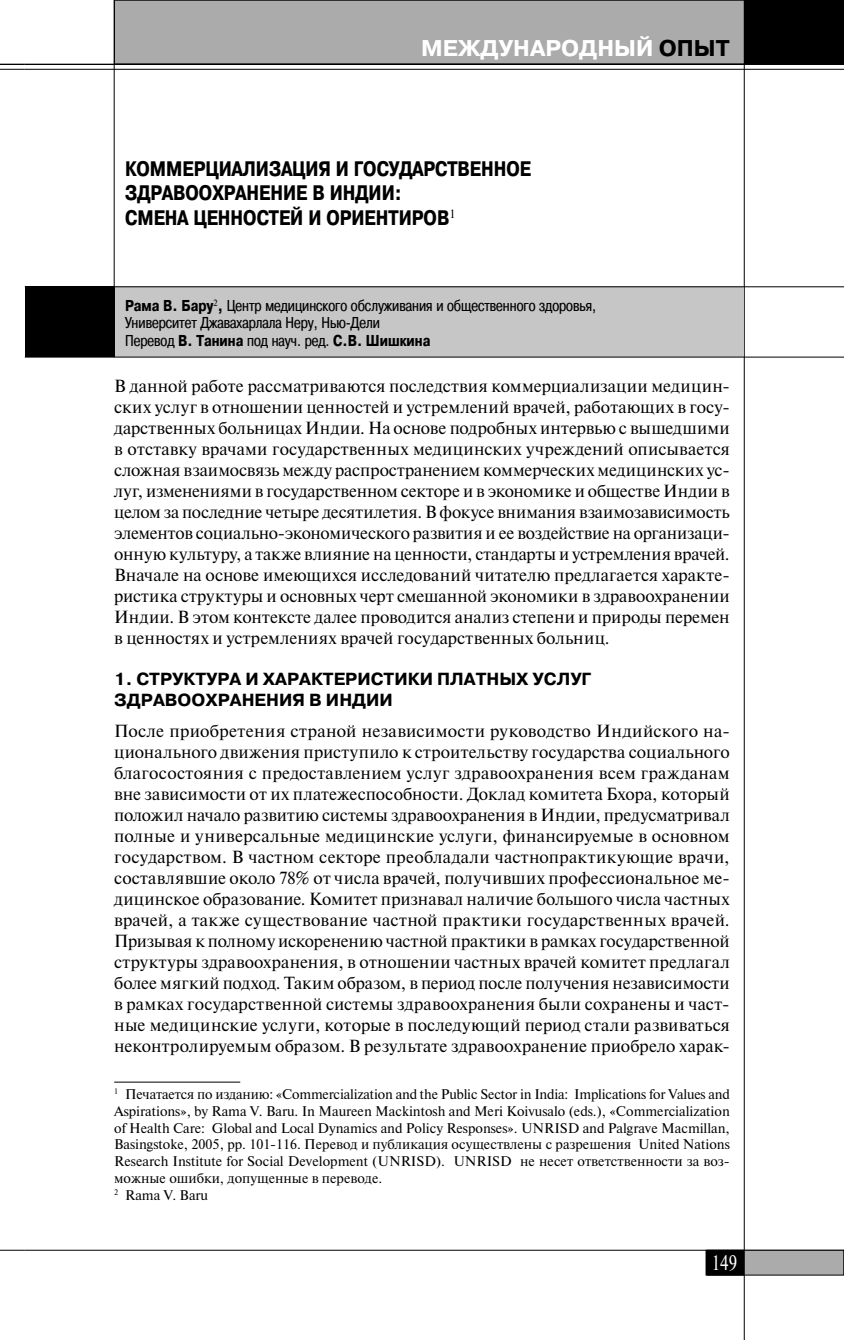
<style>
.page{position:relative;width:844px;height:1340px;background:#fff}
.page>*{position:absolute;margin:0;border:0;box-sizing:border-box;transform-origin:0 0}
.t1{font:700 22.75px "Pragmatica C";color:#fff}
.t2{font:700 21px/24.5px "Pragmatica Cond C";color:#000}
.t3{font:21px "Newton C";color:#fff;scale:.8 1}
.t4{font:17.5px/21px "Newton C";letter-spacing:.005em;color:#000;text-align:justify}
.t5{font:700 17.5px/21px "Pragmatica C";color:#000}
.t6{font:15.75px/17.5px "Pragmatica Cond C";color:#000}
.t7{font:14px/16.8px "Newton C";color:#000}
.s1{color:#000}
.s2{font-weight:700}
</style>
<div class="page">
<svg style="left:0;top:64px;width:25px;height:6px"></svg>
<svg style="left:0;top:1249px;width:25px;height:1px"></svg>
<div style="left:114px;top:287px;width:629px;height:70px;background:#c6c6c6"></div>
<hr style="left:25px;top:1249px;width:818px;height:1px;background:#000">
<div style="left:707px;top:1250px;width:136px;height:25px;background:#ababab"></div>
<div style="left:707px;top:1249px;width:136px;height:26px;border:1px solid #000"></div>
<div style="left:705px;top:1250px;width:38px;height:25px;background:#000"></div>
<div style="left:705px;top:1249px;width:38px;height:26px;border:1px solid #000"></div>
<hr style="left:25px;top:286px;width:818px;height:1px;background:#000">
<hr style="left:25px;top:357px;width:818px;height:1px;background:#000">
<div style="left:25px;top:287px;width:89px;height:70px;background:#000"></div>
<hr style="left:25px;top:64px;width:818px;height:1px;background:#000">
<hr style="left:25px;top:69px;width:818px;height:1px;background:#000">
<div style="left:114px;top:0;width:630px;height:64px;background:#ababab"></div>
<div style="left:114px;top:0;width:630px;height:64px;border:1px solid #000"></div>
<hr style="left:743px;top:0;width:1px;height:1339px;background:#000">
<div style="left:744px;top:0;width:99px;height:64px;background:#000"></div>
<hr style="left:114px;top:0;width:1px;height:357px;background:#000">
<hr style="left:114px;top:1081px;width:126px;height:1px;background:#000">
<h1 class="t1" style="left:421px;top:39px;width:310px">МЕЖДУНАРОДНЫЙ <span class="s1">ОПЫТ</span></h1>
<p class="t2" style="left:125px;top:158px;width:407px">КОММЕРЦИАЛИЗАЦИЯ И ГОСУДАРСТВЕННОЕ<br>ЗДРАВООХРАНЕНИЕ В ИНДИИ:<br>СМЕНА ЦЕННОСТЕЙ И ОРИЕНТИРОВ<sup>1</sup></p>
<p class="t6" style="left:125px;top:298px;width:472px"><span class="s2">Рама В. Бару</span><sup>2</sup><span class="s2">,</span> Центр медицинского обслуживания и общественного здоровья,<br>Университет Джавахарлала Неру, Нью-Дели<br>Перевод <span class="s2">В. Танина</span> под науч. ред. <span class="s2">С.В. Шишкина</span></p>
<p class="t4" style="left:114px;top:376px;width:617px">В данной работе рассматриваются последствия коммерциализации медицин&shy;ских услуг в отношении ценностей и устремлений врачей, работающих в госу&shy;дарственных больницах Индии. На основе подробных интервью с вышедшими в отставку врачами государственных медицинских учреждений описывается сложная взаимосвязь между распространением коммерческих медицинских ус&shy;луг, изменениями в государственном секторе и в экономике и обществе Индии в целом за последние четыре десятилетия. В фокусе внимания взаимозависимость элементов социально-экономического развития и ее воздействие на организаци&shy;онную культуру, а также влияние на ценности, стандарты и устремления врачей.<br>Вначале на основе имеющихся исследований читателю предлагается характе&shy;ристика структуры и основных черт смешанной экономики в здравоохранении Индии. В этом контексте далее проводится анализ степени и природы перемен в ценностях и устремлениях врачей государственных больниц.</p>
<p class="t5" style="left:114px;top:669px;width:478px">1. СТРУКТУРА И ХАРАКТЕРИСТИКИ ПЛАТНЫХ УСЛУГ<br>ЗДРАВООХРАНЕНИЯ В ИНДИИ</p>
<p class="t4" style="left:114px;top:721px;width:617px">После приобретения страной независимости руководство Индийского на&shy;ционального движения приступило к строительству государства социального благосостояния с предоставлением услуг здравоохранения всем гражданам вне зависимости от их платежеспособности. Доклад комитета Бхора, который положил начало развитию системы здравоохранения в Индии, предусматривал полные и универсальные медицинские услуги, финансируемые в основном государством. В частном секторе преобладали частнопрактикующие врачи, составлявшие около 78% от числа врачей, получивших профессиональное ме&shy;дицинское образование. Комитет признавал наличие большого числа частных врачей, а также существование частной практики государственных врачей.<br>Призывая к полному искоренению частной практики в рамках государственной структуры здравоохранения, в отношении частных врачей комитет предлагал более мягкий подход. Таким образом, в период после получения независимости в рамках государственной системы здравоохранения были сохранены и част&shy;ные медицинские услуги, которые в последующий период стали развиваться неконтролируемым образом. В результате здравоохранение приобрело харак-</p>
<p class="t7" style="left:114px;top:1086px;width:617px"><sup>1</sup> Печатается по изданию: «Commercialization and the Public Sector in India: Implications for Values and Aspirations», by Rama V. Baru. In Maureen Mackintosh and Meri Koivusalo (eds.), «Commercialization of Health Care: Global and Local Dynamics and Policy Responses». UNRISD and Palgrave Macmillan, Basingstoke, 2005, pp. 101-116. Перевод и публикация осуществлены с разрешения United Nations Research Institute for Social Development (UNRISD). UNRISD не несет ответственности за воз&shy;можные ошибки, допущенные в переводе.<br><sup>2</sup> Rama V. Baru</p>
<p class="t3" style="left:711px;top:1255px;width:33px">149</p>
</div>
